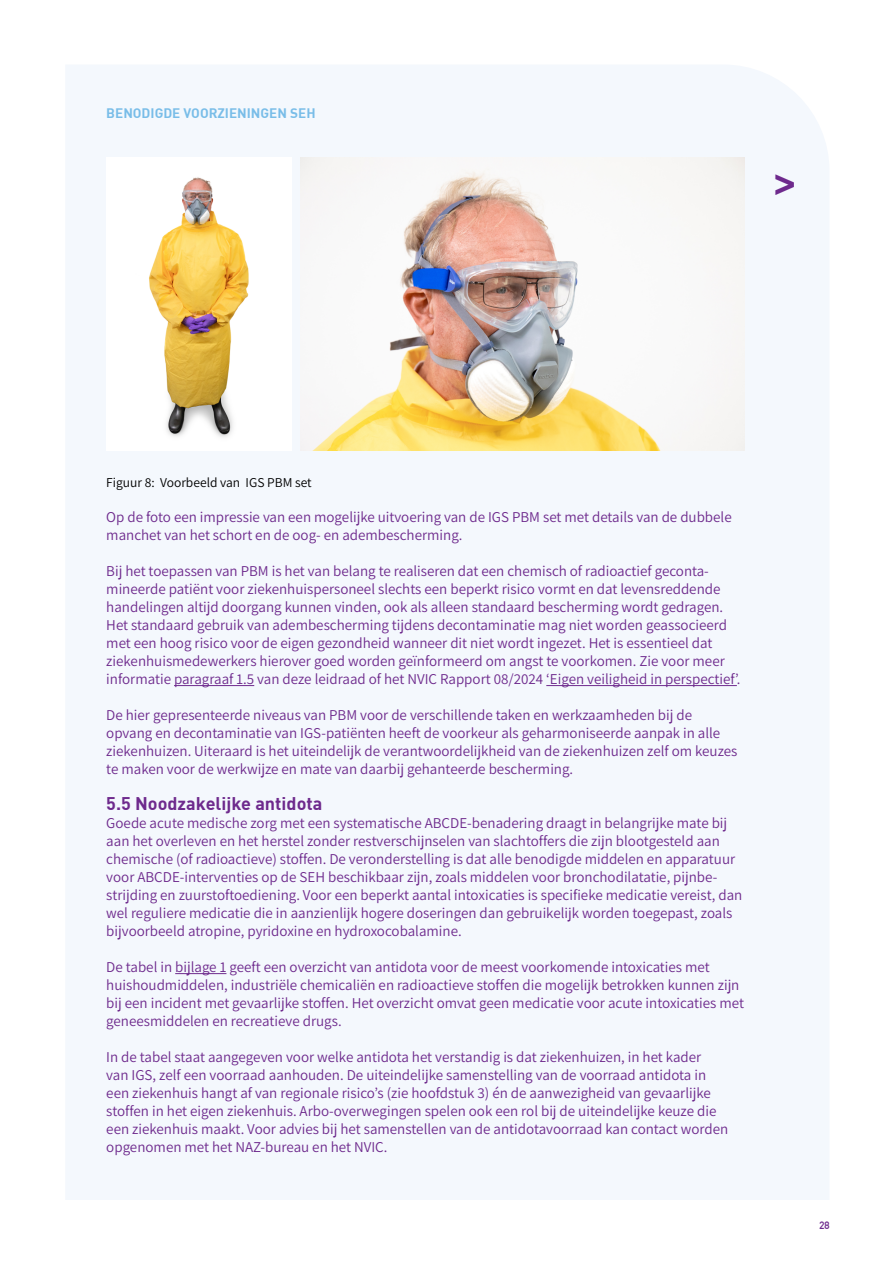
<style>
.page{position:relative;width:893px;height:1263px;background:#fff}
.page>*{position:absolute;margin:0;border:0;box-sizing:border-box;transform-origin:0 0}
.t1{font:700 37.8px "Arial";color:#6e2a8d}
.t2{font:700 18px "DIN";color:#6e2a8d}
.t3{font:15px/18px "Assistant";color:#6e2a8d}
.t4{font:13.5px "Assistant";color:#000}
.t5{font:700 13.5px "DIN";color:#79bde8}
.t6{font:700 10.5px "DIN Alternate";color:#6e2a8d}
</style>
<div class="page">
<div style="left:66px;top:65px;width:763px;height:1135px;background:#f4f8fd"></div>
<hr style="left:174px;top:685px;width:80px;height:1px;background:#6e2a8d">
<hr style="left:546px;top:685px;width:191px;height:1px;background:#6e2a8d">
<hr style="left:175px;top:973px;width:51px;height:1px;background:#6e2a8d">
<img style="left:106px;top:157px;width:186px;height:294px">
<img style="left:301px;top:157px;width:443px;height:294px">
<p class="t5" style="left:106px;top:104px;width:211px">BENODIGDE VOORZIENINGEN SEH</p>
<h1 class="t1" style="left:774px;top:159px;width:24px">&gt;</h1>
<p class="t4" style="left:106px;top:473px;width:207px">Figuur 8: Voorbeeld van IGS PBM set</p>
<p class="t3" style="left:106px;top:507px;width:627px">Op de foto een impressie van een mogelijke uitvoering van de IGS PBM set met details van de dubbele manchet van het schort en de oog- en adembescherming.</p>
<p class="t3" style="left:106px;top:561px;width:636px">Bij het toepassen van PBM is het van belang te realiseren dat een chemisch of radioactief geconta&shy;mineerde patiënt voor ziekenhuispersoneel slechts een beperkt risico vormt en dat levensreddende handelingen altijd doorgang kunnen vinden, ook als alleen standaard bescherming wordt gedragen.<br>Het standaard gebruik van adembescherming tijdens decontaminatie mag niet worden geassocieerd met een hoog risico voor de eigen gezondheid wanneer dit niet wordt ingezet. Het is essentieel dat ziekenhuismedewerkers hierover goed worden geïnformeerd om angst te voorkomen. Zie voor meer informatie paragraaf 1.5 van deze leidraad of het NVIC Rapport 08/2024 ‘Eigen veiligheid in perspectief’.</p>
<p class="t3" style="left:106px;top:705px;width:633px">De hier gepresenteerde niveaus van PBM voor de verschillende taken en werkzaamheden bij de opvang en decontaminatie van IGS-patiënten heeft de voorkeur als geharmoniseerde aanpak in alle ziekenhuizen. Uiteraard is het uiteindelijk de verantwoordelijkheid van de ziekenhuizen zelf om keuzes te maken voor de werkwijze en mate van daarbij gehanteerde bescherming.</p>
<p class="t2" style="left:106px;top:792px;width:218px">5.5 Noodzakelijke antidota</p>
<p class="t3" style="left:106px;top:813px;width:638px">Goede acute medische zorg met een systematische ABCDE-benadering draagt in belangrijke mate bij aan het overleven en het herstel zonder restverschijnselen van slachtoffers die zijn blootgesteld aan chemische (of radioactieve) stoffen. De veronderstelling is dat alle benodigde middelen en apparatuur voor ABCDE-interventies op de SEH beschikbaar zijn, zoals middelen voor bronchodilatatie, pijnbe&shy;strijding en zuurstoftoediening. Voor een beperkt aantal intoxicaties is specifieke medicatie vereist, dan wel reguliere medicatie die in aanzienlijk hogere doseringen dan gebruikelijk worden toegepast, zoals bijvoorbeeld atropine, pyridoxine en hydroxocobalamine.</p>
<p class="t3" style="left:106px;top:957px;width:639px">De tabel in bijlage 1 geeft een overzicht van antidota voor de meest voorkomende intoxicaties met huishoudmiddelen, industriële chemicaliën en radioactieve stoffen die mogelijk betrokken kunnen zijn bij een incident met gevaarlijke stoffen. Het overzicht omvat geen medicatie voor acute intoxicaties met geneesmiddelen en recreatieve drugs.</p>
<p class="t3" style="left:106px;top:1047px;width:623px">In de tabel staat aangegeven voor welke antidota het verstandig is dat ziekenhuizen, in het kader<br>van IGS, zelf een voorraad aanhouden. De uiteindelijke samenstelling van de voorraad antidota in een ziekenhuis hangt af van regionale risico’s (zie hoofdstuk 3) én de aanwezigheid van gevaarlijke stoffen in het eigen ziekenhuis. Arbo-overwegingen spelen ook een rol bij de uiteindelijke keuze die een ziekenhuis maakt. Voor advies bij het samenstellen van de antidotavoorraad kan contact worden opgenomen met het NAZ-bureau en het NVIC.</p>
<p class="t6" style="left:819px;top:1217px;width:12px">28</p>
</div>
